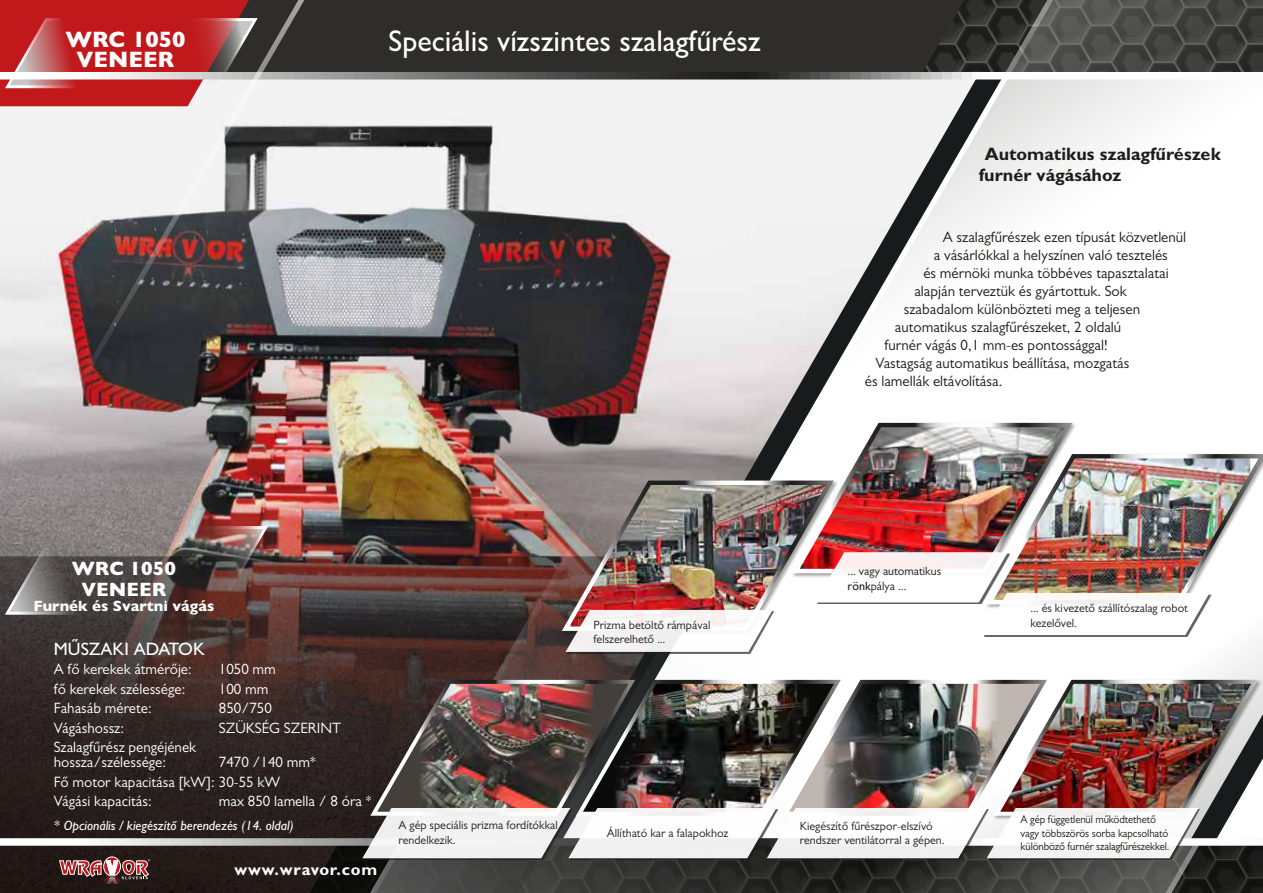
<style>
.page{position:relative;width:1263px;height:893px;background:#fff}
.page>*{position:absolute;margin:0;border:0;box-sizing:border-box;transform-origin:0 0}
.t1{font:500 30px "Gill Sans MT Pro";color:#fff}
.t2{font:800 22.5px/20.2px "Gill Sans MT Pro";color:#fff;text-align:center}
.t3{font:800 19.5px/20.2px "Gill Sans MT Pro";color:#fff;text-align:center}
.t4{font:700 18px/21.6px "Gill Sans MT Pro";color:#1d1d1b}
.t5{font:500 18px "Gill Sans MT Pro";color:#fff}
.t6{font:700 16.5px "Gill Sans MT Pro";letter-spacing:.05em;color:#fff}
.t7{font:15px "Gill Sans MT Pro";color:#1d1d1b}
.t8{font:15px/19.5px "Gill Sans MT Pro";color:#fff}
.t9{font:800 15px "Gill Sans MT Pro";color:#fff}
.t10{font:italic 500 13.5px "Gill Sans MT Pro";color:#fff}
.t11{font:12px/14.4px "Gill Sans MT Pro";color:#1d1d1b}
.t12{font:11.25px/13.5px "Gill Sans MT Pro";letter-spacing:-.01em;color:#1d1d1b;scale:.96 1}
.s1{font-family:"Gill Sans"}
</style>
<div class="page">
<img style="left:0;top:0;width:1263px;height:893px">
<img style="left:558px;top:419px;width:705px;height:234px">
<img style="left:360px;top:676px;width:903px;height:184px">
<div style="left:103px;top:857px;width:18px;height:19px;border:1px solid #fff;border-radius:50%"></div>
<svg style="left:59px;top:859px;width:91px;height:25px;background:#805554"></svg>
<h2 class="t2" style="left:65px;top:29px;width:122px">WRC 1050<br>VENEER</h2>
<h1 class="t1" style="left:389px;top:23px;width:373px">Speciális vízszintes szalagfűrész</h1>
<p class="t4" style="left:979px;top:142px;width:244px;text-indent:6px">Automatikus szalagfűrészek furnér vágásához</p>
<p class="t7" style="left:943px;top:228px;width:245px">A szalagfűrészek ezen típusát közvetlenül</p>
<p class="t7" style="left:934px;top:246px;width:236px">a vásárlókkal a helyszínen való tesztelés</p>
<p class="t7" style="left:923px;top:264px;width:247px">és mérnöki munka többéves tapasztalatai</p>
<p class="t7" style="left:914px;top:282px;width:214px">alapján terveztük és gyártottuk. Sok</p>
<p class="t7" style="left:904px;top:300px;width:238px">szabadalom különbözteti meg a teljesen</p>
<p class="t7" style="left:895px;top:318px;width:228px">automatikus szalagfűrészeket, 2 oldalú</p>
<p class="t7" style="left:884px;top:336px;width:225px">furnér vágás 0,1 mm-es pontossággal!</p>
<p class="t7" style="left:875px;top:354px;width:255px">Vastagság automatikus beállítása, mozgatás</p>
<p class="t7" style="left:865px;top:372px;width:139px">és lamellák eltávolítása.</p>
<h3 class="t3" style="left:72px;top:558px;width:106px">WRC 1050<br>VENEER</h3>
<p class="t9" style="left:33px;top:596px;width:182px">Furnék és Svartni vágás</p>
<p class="t5" style="left:54px;top:638px;width:153px">MŰSZAKI ADATOK</p>
<p class="t8" style="left:54px;top:659px;width:139px">A fő kerekek átmérője:</p>
<p class="t8" style="left:219px;top:659px;width:58px">1050 mm</p>
<p class="t8" style="left:54px;top:679px;width:133px">fő kerekek szélessége:</p>
<p class="t8" style="left:219px;top:679px;width:51px">100 mm</p>
<p class="t8" style="left:54px;top:698px;width:99px">Fahasáb mérete:</p>
<p class="t8" style="left:219px;top:698px;width:54px">850/750</p>
<p class="t8" style="left:54px;top:718px;width:72px">Vágáshossz:</p>
<p class="t8" style="left:219px;top:718px;width:124px">SZÜKSÉG SZERINT</p>
<p class="t8" style="left:54px;top:739px;width:144px;line-height:15px">Szalagfűrész pengéjének hossza/szélessége:</p>
<p class="t8" style="left:54px;top:752px;width:263px;text-indent:165px">7470 /140 mm*<br>Fő motor kapacitása [kW]: 30-55 kW<br>Vágási kapacitás:</p>
<p class="t8" style="left:219px;top:791px;width:154px">max 850 lamella / 8 óra *</p>
<p class="t10" style="left:54px;top:817px;width:241px">* Opcionális / kiegészítő berendezés (14. oldal)</p>
<p class="t6" style="left:234px;top:859px;width:144px">www.wravor.com</p>
<p class="t11" style="left:594px;top:618px;width:118px">Prizma betöltő rámpával felszerelhető ...</p>
<p class="t11" style="left:848px;top:564px;width:95px">... vagy automatikus <span class="s1">rönk</span>pálya ...</p>
<p class="t11" style="left:399px;top:818px;width:161px">A gép speciális prizma fordítókkal rendelkezik.</p>
<p class="t11" style="left:800px;top:819px;width:146px">Kiegészítő fűrészpor-elszívó rendszer ventilátorral a gépen.</p>
<p class="t11" style="left:607px;top:825px;width:123px">Állítható kar a falapokhoz</p>
<p class="t11" style="left:1030px;top:601px;width:159px">... és kivezető szállítószalag robot kezelővel.</p>
<p class="t12" style="left:1020px;top:812px;width:157px">A gép függetlenül működtethető vagy többszörös sorba kapcsolható különböző furnér szalagfűrészekkel.</p>
</div>
